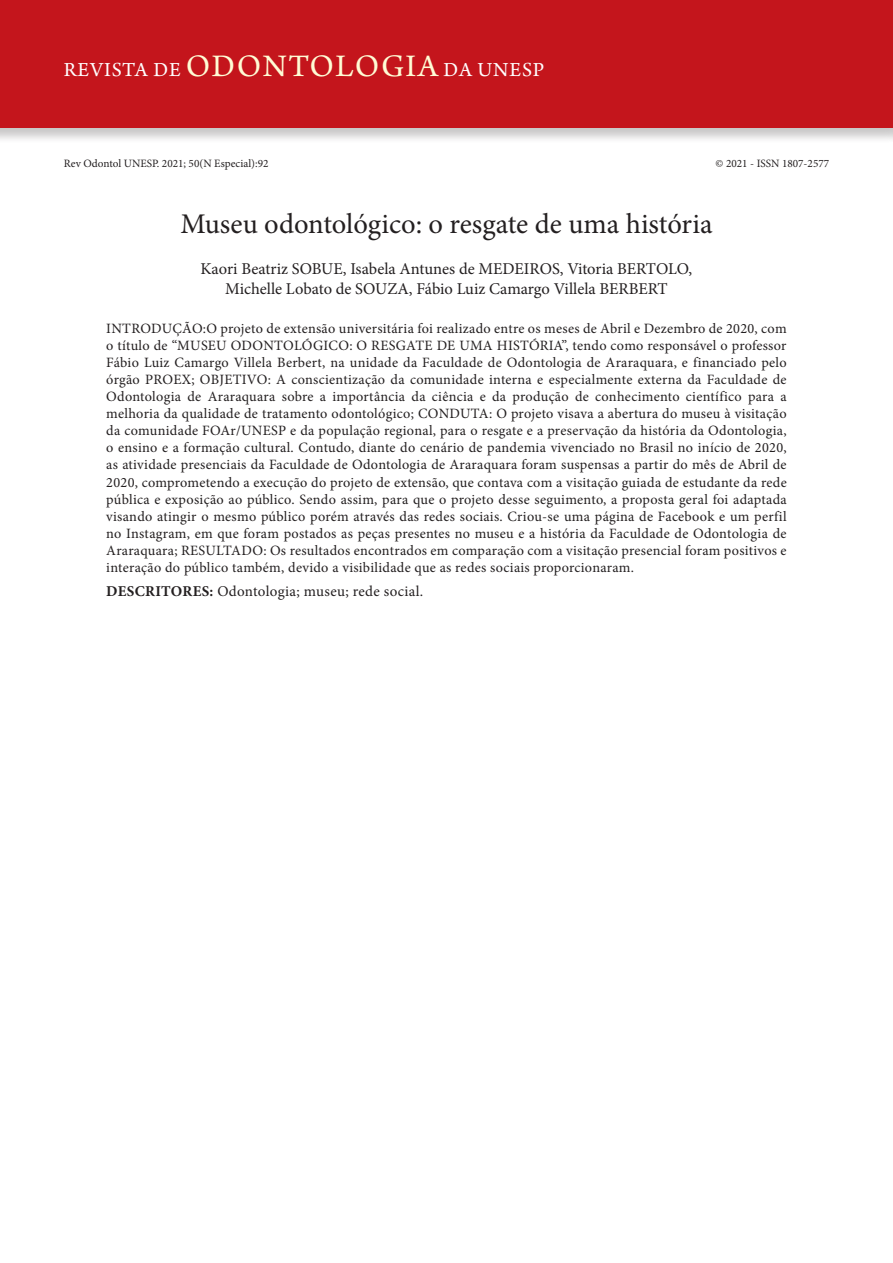
<style>
.page{position:relative;width:893px;height:1263px;background:#fff}
.page>*{position:absolute;margin:0;border:0;box-sizing:border-box;transform-origin:0 0}
.ArticleTitle{font:28.5px "Minion Pro";color:#231f20}
.t1{font:21px "Arno Pro";letter-spacing:.04em;color:#fff}
.Authors{font:16.5px/19.8px "Minion Pro";letter-spacing:-.005em;color:#231f20;text-align:center}
.Keywords{font:15px "Minion Pro";letter-spacing:.02em;color:#231f20}
.Abstract{font:14.25px/17.1px "Minion Pro";letter-spacing:.02em;color:#231f20;text-align:justify}
.t2{font:11.25px "Minion Pro";color:#231f20}
.s1{font-size:33px;color:#fffcd5}
.s2{font-weight:700}
</style>
<div class="page">
<div style="left:0;top:0;width:893px;height:144px;background:#231f20;opacity:.25"></div>
<div style="left:0;top:0;width:893px;height:128px;background:#c4151c"></div>
<h2 class="t1" style="left:64px;top:58px;width:482px">REVISTA DE <span class="s1">ODONTOLOGIA</span> DA UNESP</h2>
<p class="t2" style="left:64px;top:156px;width:206px">Rev Odontol UNESP. 2021; 50(N Especial):92</p>
<p class="t2" style="left:715px;top:156px;width:115px">© 2021 - ISSN 1807-2577</p>
<p class="ArticleTitle" style="left:180px;top:205px;width:534px">Museu odontológico: o resgate de uma história</p>
<p class="Authors" style="left:201px;top:259px;width:493px">Kaori Beatriz SOBUE, Isabela Antunes de MEDEIROS, Vitoria BERTOLO,<br>Michelle Lobato de SOUZA, Fábio Luiz Camargo Villela BERBERT</p>
<p class="Abstract" style="left:106px;top:320px;width:682px">INTRODUÇÃO:O projeto de extensão universitária foi realizado entre os meses de Abril e Dezembro de 2020, com o título de “MUSEU ODONTOLÓGICO: O RESGATE DE UMA HISTÓRIA”, tendo como responsável o professor Fábio Luiz Camargo Villela Berbert, na unidade da Faculdade de Odontologia de Araraquara, e financiado pelo órgão PROEX; OBJETIVO: A conscientização da comunidade interna e especialmente externa da Faculdade de Odontologia de Araraquara sobre a importância da ciência e da produção de conhecimento científico para a melhoria da qualidade de tratamento odontológico; CONDUTA: O projeto visava a abertura do museu à visitação da comunidade FOAr/UNESP e da população regional, para o resgate e a preservação da história da Odontologia, o ensino e a formação cultural. Contudo, diante do cenário de pandemia vivenciado no Brasil no início de 2020, as atividade presenciais da Faculdade de Odontologia de Araraquara foram suspensas a partir do mês de Abril de 2020, comprometendo a execução do projeto de extensão, que contava com a visitação guiada de estudante da rede pública e exposição ao público. Sendo assim, para que o projeto desse seguimento, a proposta geral foi adaptada visando atingir o mesmo público porém através das redes sociais. Criou-se uma página de Facebook e um perfil no Instagram, em que foram postados as peças presentes no museu e a história da Faculdade de Odontologia de Araraquara; RESULTADO: Os resultados encontrados em comparação com a visitação presencial foram positivos e interação do público também, devido a visibilidade que as redes sociais proporcionaram.</p>
<p class="Keywords" style="left:106px;top:581px;width:318px"><span class="s2">DESCRITORES:</span> Odontologia; museu; rede social.</p>
</div>
